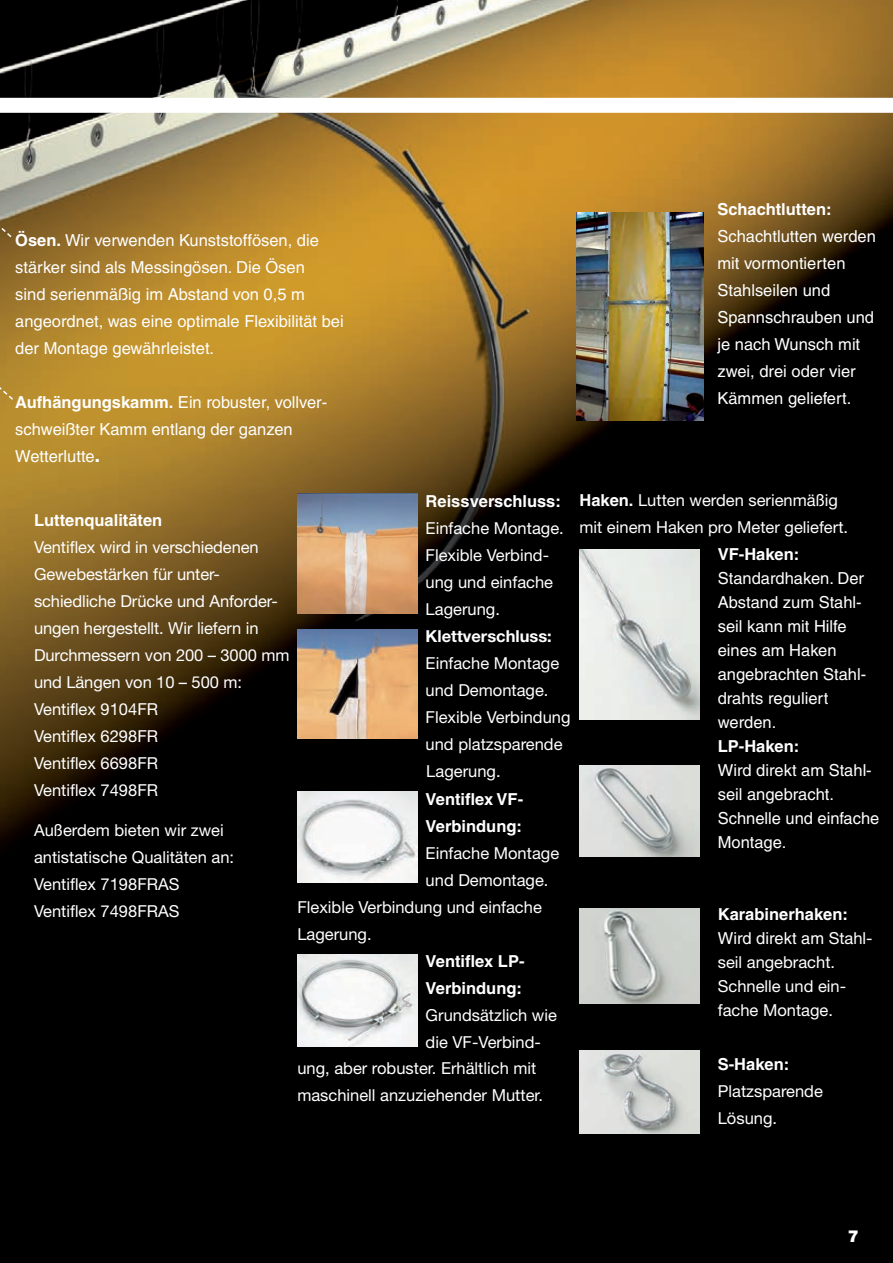
<style>
.page{position:relative;width:893px;height:1263px;background:#fff}
.page>*{position:absolute;margin:0;border:0;box-sizing:border-box;transform-origin:0 0}
.t1{font:16.5px/27px "Helvetica Neue";color:#fff}
.t2{font:16.5px/27px "Helvetica";color:#fff}
.t3{font:700 16.5px/27px "Helvetica";color:#fff}
.t4{font:700 16.5px "Helvetica Neue";color:#fff}
.t5{font:900 16.5px "Helvetica Neue";color:#fff}
.s1{font-weight:700}
.s2{font-family:"Helvetica Neue";font-weight:800}
.s3{font-family:"Helvetica";font-weight:700}
.s4{font-weight:400}
.s5{font-family:"Helvetica Neue";font-weight:400}
</style>
<div class="page">
<img style="left:0;top:0;width:893px;height:1263px">
<img style="left:577px;top:213px;width:127px;height:207px">
<img style="left:298px;top:955px;width:119px;height:91px">
<div style="left:0;top:98px;width:893px;height:15px;background:#fff"></div>
<img style="left:579px;top:549px;width:120px;height:170px">
<img style="left:580px;top:909px;width:119px;height:94px">
<img style="left:579px;top:1050px;width:120px;height:84px">
<img style="left:297px;top:494px;width:120px;height:119px">
<img style="left:297px;top:629px;width:120px;height:110px">
<img style="left:298px;top:792px;width:119px;height:91px">
<img style="left:579px;top:765px;width:120px;height:92px">
<svg style="left:0;top:185px;width:15px;height:216px;background:#9b7c3c"></svg>
<p class="t2" style="left:15px;top:228px;width:330px"><span class="s1">Ösen.</span> Wir verwenden Kunststoffösen, die stärker sind als Messingösen. Die Ösen<br>sind serienmäßig im Abstand von 0,5 m angeordnet, was eine optimale Flexibilität bei der Montage gewährleistet.</p>
<p class="t2" style="left:15px;top:390px;width:313px"><span class="s1">Aufhängungskamm.</span> Ein robuster, vollver&shy;schweißter Kamm entlang der ganzen<br>Wetterlutte<span class="s2">.</span></p>
<p class="t3" style="left:717px;top:197px;width:116px">Schachtlutten:</p>
<p class="t2" style="left:717px;top:224px;width:160px">Schachtlutten werden mit vormontierten<br>Stahlseilen und<br>Spannschrauben und je nach Wunsch mit zwei, drei oder vier<br>Kämmen geliefert.</p>
<p class="t3" style="left:34px;top:508px;width:130px">Luttenqualitäten</p>
<p class="t1" style="left:34px;top:535px;width:257px">Ventiflex wird in verschiedenen<br>Gewebestärken für unter&shy;schiedliche Drücke und Anforder&shy;ungen hergestellt. Wir liefern in<br>Durchmessern von 200 – 3000 mm und Längen von 10 – 500 m:<br>Ventiflex 9104FR<br>Ventiflex 6298FR<br>Ventiflex 6698FR<br>Ventiflex 7498FR</p>
<p class="t1" style="left:34px;top:818px;width:202px">Außerdem bieten wir zwei antistatische Qualitäten an:<br>Ventiflex 7198FRAS<br>Ventiflex 7498FRAS</p>
<p class="t3" style="left:426px;top:489px;width:137px">Reissverschluss:</p>
<p class="t1" style="left:426px;top:516px;width:140px">Einfache Montage.<br>Flexible Verbind&shy;ung und einfache<br>Lagerung.</p>
<p class="t4" style="left:426px;top:630px;width:128px">Klettverschluss:</p>
<p class="t1" style="left:426px;top:651px;width:146px">Einfache Montage und Demontage.<br>Flexible Verbindung und platzsparende<br>Lagerung.</p>
<p class="t3" style="left:426px;top:787px;width:99px">Ventiflex VF-<br>Verbindung:</p>
<p class="t1" style="left:426px;top:841px;width:135px">Einfache Montage</p>
<p class="t1" style="left:426px;top:868px;width:124px">und Demontage.</p>
<p class="t1" style="left:297px;top:895px;width:246px">Flexible Verbindung und einfache</p>
<p class="t1" style="left:297px;top:922px;width:76px">Lagerung.</p>
<p class="t3" style="left:426px;top:949px;width:100px">Ventiflex LP-<br>Verbindung:</p>
<p class="t1" style="left:426px;top:1003px;width:133px">Grundsätzlich wie</p>
<p class="t1" style="left:426px;top:1030px;width:117px">die VF-Verbind-</p>
<p class="t1" style="left:297px;top:1057px;width:241px">ung, aber robuster. Erhältlich mit</p>
<p class="t1" style="left:297px;top:1084px;width:247px">maschinell anzuziehender Mutter.</p>
<p class="t1" style="left:579px;top:488px;width:270px"><span class="s3">Haken.</span> Lutten werden serienmäßig mit einem Haken pro Meter geliefert.</p>
<p class="t3" style="left:718px;top:543px;width:83px">VF-Haken:</p>
<p class="t2" style="left:718px;top:568px;width:150px;line-height:24px">Standardhaken. Der<br>Abstand zum Stahl&shy;seil kann mit Hilfe eines am Haken angebrachten Stahl&shy;drahts reguliert werden.</p>
<p class="t3" style="left:718px;top:735px;width:83px">LP-Haken:</p>
<p class="t2" style="left:718px;top:760px;width:163px;line-height:24px">Wird direkt am Stahl&shy;seil angebracht.<br>Schnelle und einfache<br>Montage.</p>
<p class="t3" style="left:718px;top:904px;width:156px;line-height:24px">Karabinerhaken:<br><span class="s4">Wird direkt am</span> <span class="s5">Stahl-</span></p>
<p class="t1" style="left:718px;top:952px;width:130px;line-height:24px">seil angebracht.<br>Schnelle und ein&shy;fache Montage.</p>
<p class="t3" style="left:718px;top:1053px;width:73px">S-Haken:</p>
<p class="t1" style="left:718px;top:1080px;width:107px">Platzsparende<br>Lösung.</p>
<p class="t5" style="left:848px;top:1230px;width:13px">7</p>
</div>
